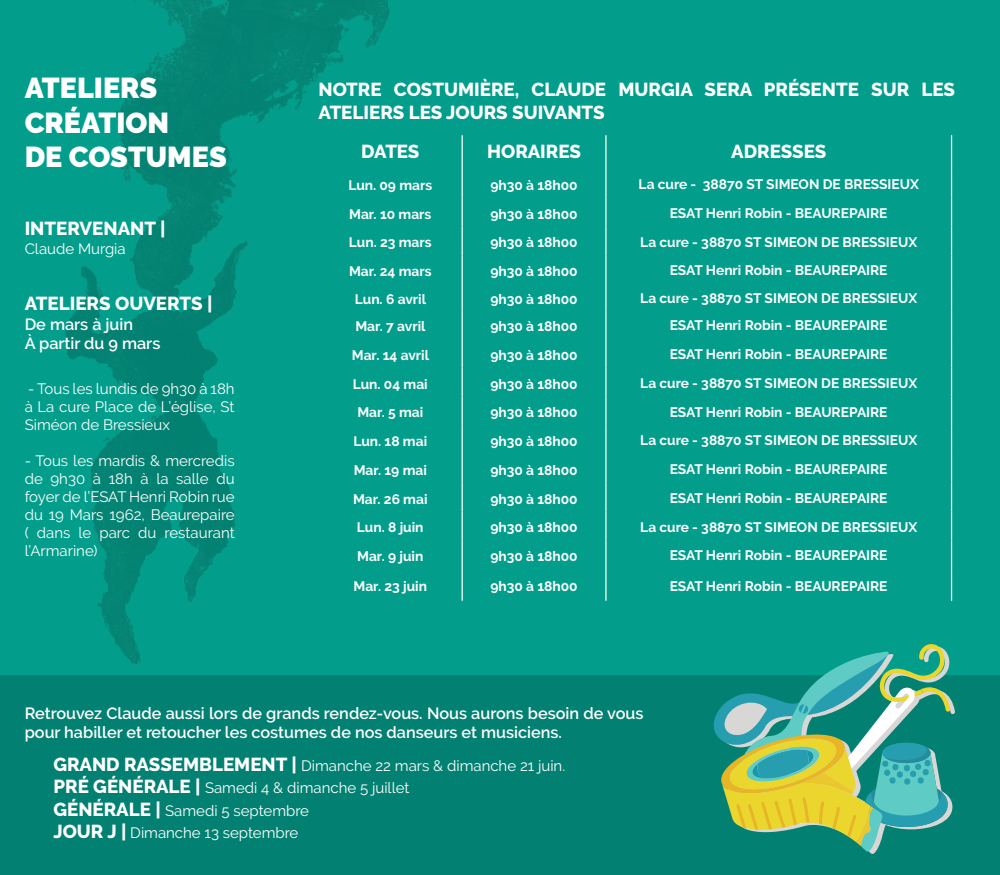
<style>
.page{position:relative;width:1000px;height:875px;background:#fff}
.page>*{position:absolute;margin:0;border:0;box-sizing:border-box;transform-origin:0 0}
.t1{font:900 28.75px/34.5px "Raleway";color:#fff}
.t2{font:800 18.75px/22.5px "Raleway";color:#fff}
.t3{font:600 16.25px/19.5px "Raleway";color:#fff}
.t4{font:15px/18px "Raleway";color:#fff;text-align:justify}
.t5{font:700 13.75px "Raleway";color:#fff}
.s1{font-weight:800;font-size:18.75px}
</style>
<div class="page">
<div style="left:0;top:0;width:1000px;height:675px;background:#029e8b"></div>
<div style="left:0;top:675px;width:1000px;height:200px;background:#028172"></div>
<img style="left:1px;top:0;width:507px;height:697px">
<hr style="left:605px;top:284px;width:2px;height:26px;background:#fff">
<hr style="left:462px;top:135px;width:1px;height:34px;background:#fff">
<svg style="left:462px;top:169px;width:1px;height:400px"></svg>
<hr style="left:462px;top:569px;width:1px;height:32px;background:#fff">
<hr style="left:605px;top:198px;width:2px;height:29px;background:#fff">
<hr style="left:605px;top:227px;width:2px;height:28px;background:#fff">
<hr style="left:605px;top:255px;width:2px;height:29px;background:#fff">
<hr style="left:605px;top:135px;width:2px;height:34px;background:#fff">
<hr style="left:951px;top:135px;width:1px;height:34px;background:#fff">
<hr style="left:605px;top:169px;width:2px;height:29px;background:#fff">
<hr style="left:605px;top:310px;width:2px;height:29px;background:#fff">
<hr style="left:605px;top:339px;width:2px;height:29px;background:#fff">
<hr style="left:605px;top:368px;width:2px;height:29px;background:#fff">
<hr style="left:605px;top:397px;width:2px;height:28px;background:#fff">
<hr style="left:605px;top:425px;width:2px;height:29px;background:#fff">
<hr style="left:605px;top:454px;width:2px;height:29px;background:#fff">
<hr style="left:605px;top:483px;width:2px;height:29px;background:#fff">
<hr style="left:605px;top:512px;width:2px;height:28px;background:#fff">
<hr style="left:605px;top:540px;width:2px;height:29px;background:#fff">
<svg style="left:951px;top:169px;width:1px;height:400px"></svg>
<hr style="left:605px;top:569px;width:2px;height:32px;background:#fff">
<hr style="left:951px;top:569px;width:1px;height:32px;background:#fff">
<svg style="left:950px;top:646px;width:5px;height:208px"></svg>
<svg style="left:705px;top:643px;width:245px;height:212px;background:#54a882"></svg>
<h1 class="t1" style="left:25px;top:71px;width:185px">ATELIERS<br>CRÉATION<br>DE COSTUMES</h1>
<h2 class="t2" style="left:25px;top:217px;width:33px">INTER</h2>
<h2 class="t2" style="left:80px;top:217px;width:87px">VENANT |</h2>
<p class="t4" style="left:25px;top:240px;width:103px">Claude Murgia</p>
<h2 class="t2" style="left:25px;top:293px;width:189px">ATELIERS OUVERTS |</h2>
<p class="t3" style="left:25px;top:314px;width:137px">De mars à juin<br>à partir du 9 mars</p>
<p class="t4" style="left:25px;top:380px;width:212px">- Tous les lundis de 9h30 à 18h à La cure Place de L’église, St Siméon de Bressieux</p>
<p class="t4" style="left:25px;top:452px;width:212px">- Tous les mardis &amp; mercredis de 9h30 à 18h à la salle du foyer de l’ESAT Henri Robin rue du 19 Mars 1962, Beaurepaire ( dans le parc du restaurant l’Armarine)</p>
<h2 class="t2" style="left:318px;top:78px;width:638px">NOTRE COSTUMIÈRE, CLAUDE MURGIA SERA PRÉSENTE SUR LES<br>ATELIERS LES JOURS SUIVANTS</h2>
<h2 class="t2" style="left:361px;top:140px;width:60px">DATES</h2>
<h2 class="t2" style="left:487px;top:140px;width:95px">HORAIRES</h2>
<h2 class="t2" style="left:731px;top:140px;width:96px">AD RESSES</h2>
<p class="t5" style="left:348px;top:177px;width:85px">Lun. 09 mars</p>
<p class="t5" style="left:490px;top:177px;width:89px">9h30 à 18h00</p>
<p class="t5" style="left:639px;top:176px;width:282px">La cure - 38870 ST SIMEON DE BRESSIEUX</p>
<p class="t5" style="left:349px;top:206px;width:84px">Mar. 10 mars</p>
<p class="t5" style="left:490px;top:206px;width:89px">9h30 à 18h00</p>
<p class="t5" style="left:670px;top:205px;width:219px">ESAT Henri Robin - BEAUREPAIRE</p>
<p class="t5" style="left:349px;top:235px;width:84px">Lun. 23 mars</p>
<p class="t5" style="left:490px;top:235px;width:89px">9h30 à 18h00</p>
<p class="t5" style="left:640px;top:234px;width:279px">La cure - 38870 ST SIMEON DE BRESSIEUX</p>
<p class="t5" style="left:349px;top:263px;width:84px">Mar. 24 mars</p>
<p class="t5" style="left:490px;top:263px;width:89px">9h30 à 18h00</p>
<p class="t5" style="left:670px;top:263px;width:219px">ESAT Henri Robin - BEAUREPAIRE</p>
<p class="t5" style="left:355px;top:291px;width:73px">Lun. 6 avril</p>
<p class="t5" style="left:490px;top:291px;width:89px">9h30 à 18h00</p>
<p class="t5" style="left:640px;top:290px;width:279px">La cure - 38870 ST SIMEON DE BRESSIEUX</p>
<p class="t5" style="left:355px;top:318px;width:72px">Mar. 7 avril</p>
<p class="t5" style="left:490px;top:318px;width:89px">9h30 à 18h00</p>
<p class="t5" style="left:670px;top:318px;width:219px">ESAT Henri Robin - BEAUREPAIRE</p>
<p class="t5" style="left:352px;top:347px;width:79px">Mar. 14 avril</p>
<p class="t5" style="left:490px;top:347px;width:89px">9h30 à 18h00</p>
<p class="t5" style="left:670px;top:346px;width:219px">ESAT Henri Robin - BEAUREPAIRE</p>
<p class="t5" style="left:353px;top:376px;width:76px">Lun. 04 mai</p>
<p class="t5" style="left:490px;top:376px;width:89px">9h30 à 18h00</p>
<p class="t5" style="left:640px;top:375px;width:279px">La cure - 38870 ST SIMEON DE BRESSIEUX</p>
<p class="t5" style="left:357px;top:405px;width:67px">Mar. 5 mai</p>
<p class="t5" style="left:490px;top:405px;width:89px">9h30 à 18h00</p>
<p class="t5" style="left:670px;top:404px;width:219px">ESAT Henri Robin - BEAUREPAIRE</p>
<p class="t5" style="left:353px;top:433px;width:75px">Lun. 18 mai</p>
<p class="t5" style="left:490px;top:433px;width:89px">9h30 à 18h00</p>
<p class="t5" style="left:640px;top:433px;width:279px">La cure - 38870 ST SIMEON DE BRESSIEUX</p>
<p class="t5" style="left:354px;top:462px;width:75px">Mar. 19 mai</p>
<p class="t5" style="left:490px;top:462px;width:89px">9h30 à 18h00</p>
<p class="t5" style="left:670px;top:461px;width:219px">ESAT Henri Robin - BEAUREPAIRE</p>
<p class="t5" style="left:353px;top:491px;width:76px">Mar. 26 mai</p>
<p class="t5" style="left:490px;top:491px;width:89px">9h30 à 18h00</p>
<p class="t5" style="left:670px;top:490px;width:219px">ESAT Henri Robin - BEAUREPAIRE</p>
<p class="t5" style="left:357px;top:520px;width:68px">Lun. 8 juin</p>
<p class="t5" style="left:490px;top:520px;width:89px">9h30 à 18h00</p>
<p class="t5" style="left:640px;top:519px;width:279px">La cure - 38870 ST SIMEON DE BRESSIEUX</p>
<p class="t5" style="left:357px;top:548px;width:68px">Mar. 9 juin</p>
<p class="t5" style="left:490px;top:548px;width:89px">9h30 à 18h00</p>
<p class="t5" style="left:670px;top:548px;width:219px">ESAT Henri Robin - BEAUREPAIRE</p>
<p class="t5" style="left:354px;top:579px;width:75px">Mar. 23 juin</p>
<p class="t5" style="left:490px;top:579px;width:89px">9h30 à 18h00</p>
<p class="t5" style="left:670px;top:578px;width:219px">ESAT Henri Robin - BEAUREPAIRE</p>
<p class="t3" style="left:25px;top:703px;width:620px">Retrouvez Claude aussi lors de grands rendez-vous. Nous aurons besoin de vous pour habiller et retoucher les costumes de nos danseurs et musiciens.</p>
<p class="t4" style="left:53px;top:754px;width:513px;line-height:22.5px;text-align:left"><span class="s1">GRAND RASSEMBLEMENT |</span> Dimanche 22 mars &amp; dimanche 21 juin.<br><span class="s1">PRÉ GÉNÉRALE |</span> Samedi 4 &amp; dimanche 5 juillet<br><span class="s1">GÉNÉRALE |</span> Samedi 5 septembre<br><span class="s1">JOUR J |</span> Dimanche 13 septembre</p>
</div>
